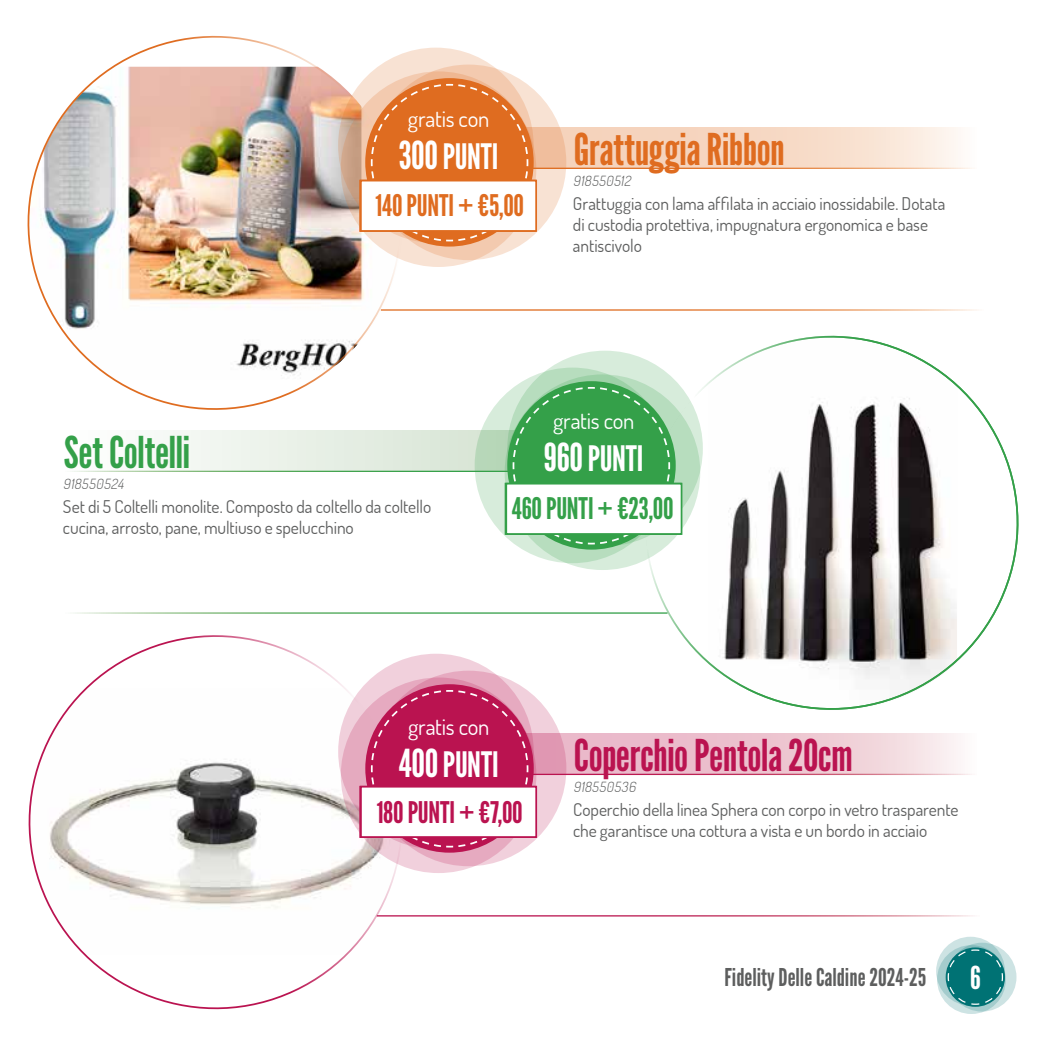
<style>
.page{position:relative;width:1042px;height:1042px;background:#fff}
.page>*{position:absolute;margin:0;border:0;box-sizing:border-box;transform-origin:0 0}
.t1{font:43.75px "League Gothic";letter-spacing:-.015em;color:#ba1350}
.t2{font:43.75px "League Gothic";letter-spacing:-.015em;color:#df6c20}
.t3{font:43.75px "League Gothic";letter-spacing:-.01em;color:#34a049}
.t4{font:35px "League Gothic";letter-spacing:-.005em;color:#fff}
.t5{font:31.5px "League Gothic";color:#fff}
.t6{font:29.75px "League Gothic";letter-spacing:-.005em;color:#34a049}
.t7{font:29.75px "League Gothic";letter-spacing:-.005em;color:#df6c20}
.t8{font:29.75px "League Gothic";letter-spacing:-.01em;color:#ba1350}
.t9{font:24.5px "League Gothic";color:#5d5e5e}
.t10{font:22.75px "Dosis";letter-spacing:-.015em;color:#fff}
.t11{font:17.5px/21px "Dosis";letter-spacing:-.005em;color:#5d5e5e}
.t12{font:italic 300 14px "Dosis";color:#5d5e5e}
.s1{font-size:38.5px}
</style>
<div class="page">
<svg style="left:617px;top:335px;width:402px;height:399px"></svg>
<img style="left:27px;top:35px;width:402px;height:396px">
<svg style="left:28px;top:635px;width:402px;height:375px"></svg>
<hr style="left:381px;top:309px;width:605px;height:2px;background:#fff">
<svg style="left:560px;top:128px;width:410px;height:40px;background:#f7dcc9"></svg>
<svg style="left:371px;top:65px;width:195px;height:195px;background:#f4d4be"></svg>
<svg style="left:341px;top:71px;width:195px;height:196px;background:#eed0bb"></svg>
<svg style="left:338px;top:48px;width:196px;height:195px;background:#e9c5ad"></svg>
<div style="left:365px;top:78px;width:169px;height:169px;background:#df6c20;border-radius:50%"></div>
<svg style="left:370px;top:83px;width:159px;height:159px"></svg>
<hr style="left:63px;top:612px;width:604px;height:2px;background:#fff">
<svg style="left:84px;top:431px;width:397px;height:40px"></svg>
<svg style="left:475px;top:368px;width:195px;height:195px;background:#c9e3cd"></svg>
<svg style="left:505px;top:374px;width:195px;height:196px;background:#c7e4cc"></svg>
<svg style="left:507px;top:351px;width:196px;height:195px;background:#c4e3ca"></svg>
<div style="left:507px;top:381px;width:169px;height:168px;background:#34a049;border-radius:50%"></div>
<svg style="left:512px;top:386px;width:159px;height:159px"></svg>
<hr style="left:377px;top:915px;width:604px;height:1px;background:#fff">
<svg style="left:560px;top:734px;width:405px;height:40px;background:#eec8d3"></svg>
<svg style="left:371px;top:670px;width:195px;height:196px;background:#eabacc"></svg>
<svg style="left:341px;top:677px;width:195px;height:196px;background:#e7b8c9"></svg>
<svg style="left:338px;top:654px;width:196px;height:195px;background:#eabacb"></svg>
<div style="left:365px;top:684px;width:169px;height:168px;background:#ba1350;border-radius:50%"></div>
<svg style="left:370px;top:689px;width:159px;height:159px"></svg>
<div style="left:947px;top:942px;width:69px;height:69px;background:#cde3e3;border-radius:50%"></div>
<svg style="left:937px;top:945px;width:69px;height:69px"></svg>
<svg style="left:936px;top:936px;width:69px;height:69px"></svg>
<svg style="left:947px;top:949px;width:56px;height:56px;background:#238587"></svg>
<div style="left:360px;top:180px;width:177px;height:52px;background:#fff;border:2px solid #df6c20"></div>
<div style="left:505px;top:483px;width:177px;height:52px;background:#fff;border:2px solid #34a049"></div>
<div style="left:360px;top:786px;width:177px;height:52px;background:#fff;border:2px solid #ba1350"></div>
<h3 class="t10" style="left:408px;top:104px;width:83px">gratis con</h3>
<h2 class="t4" style="left:399px;top:135px;width:101px"><span class="s1">300</span> PUNTI</h2>
<h3 class="t7" style="left:375px;top:188px;width:150px">140 PUNTI + €5,00</h3>
<h1 class="t2" style="left:574px;top:123px;width:212px">Grattuggia Ribbon</h1>
<p class="t12" style="left:573px;top:172px;width:62px">918550512</p>
<p class="t11" style="left:573px;top:193px;width:374px">Grattuggia con lama affilata in acciaio inossidabile. Dotata di custodia protettiva, impugnatura ergonomica e base antiscivolo</p>
<h3 class="t10" style="left:553px;top:406px;width:83px">gratis con</h3>
<h2 class="t4" style="left:544px;top:438px;width:101px"><span class="s1">960</span> PUNTI</h2>
<h1 class="t3" style="left:64px;top:426px;width:128px">Set Coltelli</h1>
<p class="t12" style="left:63px;top:475px;width:65px">918550524</p>
<p class="t11" style="left:63px;top:496px;width:370px">Set di 5 Coltelli monolite. Composto da coltello da coltello cucina, arrosto, pane, multiuso e spelucchino</p>
<h3 class="t6" style="left:512px;top:491px;width:163px">460 PUNTI + €23,00</h3>
<h3 class="t10" style="left:408px;top:712px;width:83px">gratis con</h3>
<h2 class="t4" style="left:399px;top:744px;width:102px"><span class="s1">400</span> PUNTI</h2>
<h3 class="t8" style="left:377px;top:795px;width:148px">180 PUNTI + €7,00</h3>
<h1 class="t1" style="left:574px;top:729px;width:280px">Coperchio Pentola 20cm</h1>
<p class="t12" style="left:573px;top:778px;width:67px">918550536</p>
<p class="t11" style="left:573px;top:799px;width:387px">Coperchio della linea Sphera con corpo in vetro trasparente che garantisce una cottura a vista e un bordo in acciaio</p>
<h3 class="t9" style="left:724px;top:962px;width:203px">Fidelity Delle Caldine 2024-25</h3>
<h3 class="t5" style="left:970px;top:958px;width:12px">6</h3>
</div>
